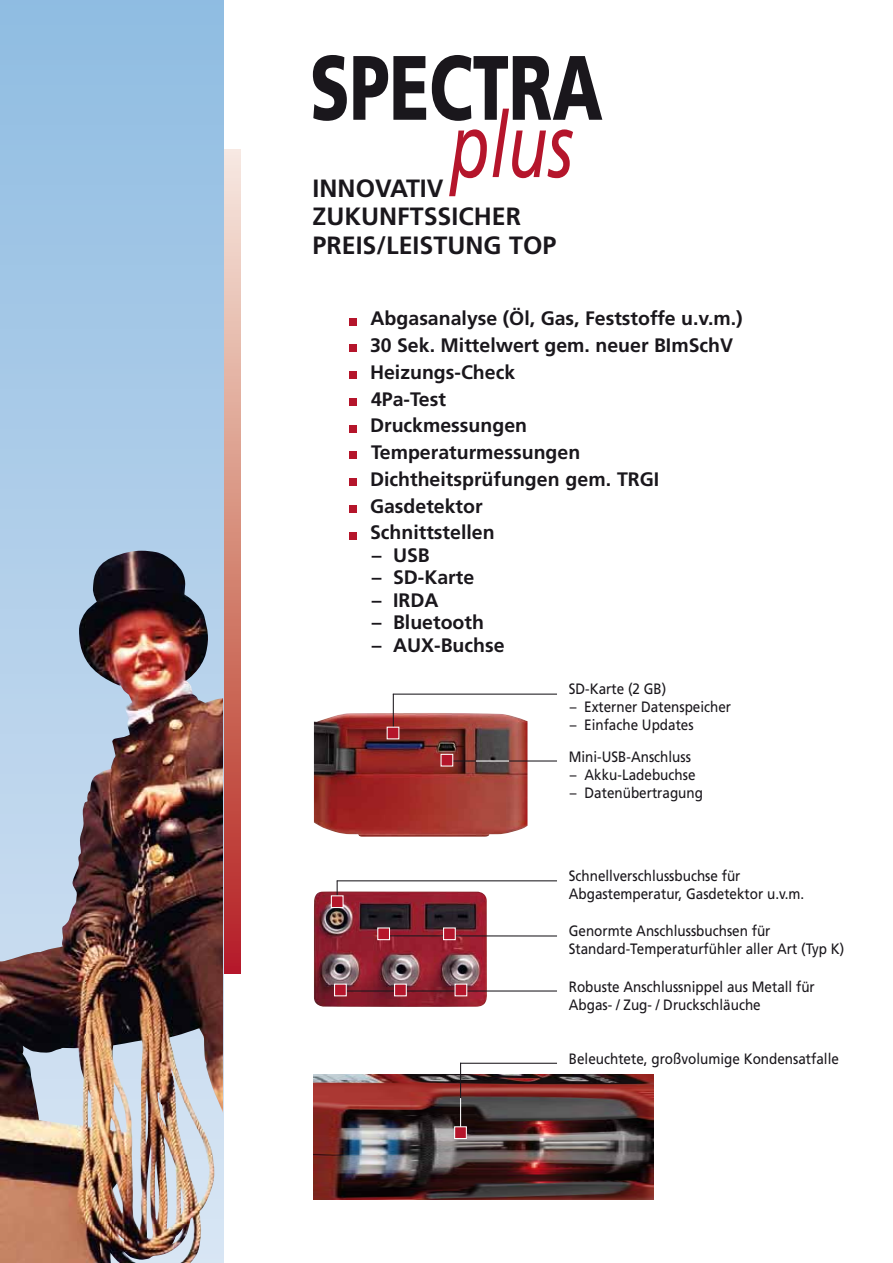
<style>
.page{position:relative;width:893px;height:1263px;background:#fff}
.page>*{position:absolute;margin:0;border:0;box-sizing:border-box;transform-origin:0 0}
.t1{font:900 91.2px "Frutiger";color:#1a171c;scale:.71 1}
.t2{font:italic 91.2px "Frutiger";color:#b5152b;scale:.71 1}
.t3{font:700 25.05px/28.7px "Frutiger";color:#1a171c}
.t4{font:700 19.5px/26.7px "Frutiger";color:#1a171c}
.t5{font:15px/18px "Frutiger";color:#1a171c;scale:.9 1}
</style>
<div class="page">
<div style="left:223px;top:149px;width:17px;height:825px;background:linear-gradient(to bottom,#f6ecda,#b4201b)"></div>
<div style="left:350px;top:532px;width:7px;height:7px;background:#b5152b"></div>
<div style="left:350px;top:505px;width:7px;height:8px;background:#b5152b"></div>
<div style="left:350px;top:478px;width:7px;height:8px;background:#b5152b"></div>
<div style="left:350px;top:451px;width:7px;height:8px;background:#b5152b"></div>
<div style="left:350px;top:425px;width:7px;height:7px;background:#b5152b"></div>
<div style="left:350px;top:398px;width:7px;height:8px;background:#b5152b"></div>
<div style="left:350px;top:371px;width:7px;height:8px;background:#b5152b"></div>
<div style="left:350px;top:344px;width:7px;height:8px;background:#b5152b"></div>
<div style="left:350px;top:318px;width:7px;height:7px;background:#b5152b"></div>
<svg style="left:0;top:0;width:223px;height:558px;background:#a0c5e5"></svg>
<img style="left:0;top:558px;width:223px;height:705px">
<img style="left:314px;top:891px;width:173px;height:116px">
<hr style="left:343px;top:990px;width:214px;height:1px;background:#1a171c">
<svg style="left:337px;top:881px;width:1px;height:14px"></svg>
<hr style="left:337px;top:880px;width:220px;height:1px;background:#1a171c">
<hr style="left:387px;top:935px;width:170px;height:1px;background:#1a171c">
<div style="left:455px;top:984px;width:12px;height:12px;background:#b5152b"></div>
<div style="left:454px;top:983px;width:13px;height:13px;border:1px solid #fff"></div>
<div style="left:395px;top:984px;width:11px;height:12px;background:#b5152b"></div>
<div style="left:394px;top:983px;width:13px;height:13px;border:1px solid #fff"></div>
<div style="left:335px;top:984px;width:11px;height:12px;background:#b5152b"></div>
<div style="left:334px;top:983px;width:13px;height:13px;border:1px solid #fff"></div>
<div style="left:331px;top:896px;width:12px;height:11px;background:#b5152b"></div>
<div style="left:331px;top:895px;width:13px;height:13px;border:1px solid #fff"></div>
<div style="left:378px;top:928px;width:11px;height:12px;background:#b5152b"></div>
<div style="left:377px;top:927px;width:13px;height:13px;border:1px solid #fff"></div>
<div style="left:444px;top:928px;width:11px;height:12px;background:#b5152b"></div>
<div style="left:443px;top:927px;width:13px;height:13px;border:1px solid #fff"></div>
<img style="left:314px;top:713px;width:213px;height:124px">
<hr style="left:393px;top:694px;width:1px;height:38px;background:#1a171c">
<hr style="left:393px;top:694px;width:164px;height:1px;background:#1a171c">
<div style="left:387px;top:727px;width:12px;height:12px;background:#b5152b"></div>
<hr style="left:509px;top:760px;width:48px;height:1px;background:#1a171c">
<svg style="left:453px;top:760px;width:23px;height:1px"></svg>
<hr style="left:476px;top:760px;width:33px;height:1px;background:#fff">
<div style="left:441px;top:754px;width:12px;height:12px;background:#b5152b"></div>
<div style="left:440px;top:754px;width:13px;height:12px;border:1px solid #fff"></div>
<img style="left:314px;top:1074px;width:340px;height:125px">
<hr style="left:460px;top:1063px;width:97px;height:1px;background:#1a171c">
<hr style="left:460px;top:1063px;width:1px;height:35px;background:#1a171c">
<hr style="left:460px;top:1098px;width:1px;height:33px;background:#fff">
<div style="left:455px;top:1127px;width:11px;height:11px;background:#b5152b"></div>
<div style="left:454px;top:1126px;width:13px;height:13px;border:1px solid #fff"></div>
<p class="t1" style="left:310px;top:33px;width:414px">SPECTRA</p>
<p class="t2" style="left:450px;top:92px;width:175px">plus</p>
<p class="t3" style="left:313px;top:174px;width:245px">INNOVATIV<br>ZUKUNFTSSICHER<br>PREIS/LEISTUNG TOP</p>
<p class="t4" style="left:370px;top:305px;width:374px">Abgasanalyse (Öl, Gas, Feststoffe u.v.m.)<br>30 Sek. Mittelwert gem. neuer BImSchV<br>Heizungs-Check<br>4Pa-Test<br>Druckmessungen<br>Temperaturmessungen<br>Dichtheitsprüfungen gem. TRGI<br>Gasdetektor<br>Schnittstellen</p>
<p class="t4" style="left:372px;top:542px;width:59px">– USB</p>
<p class="t4" style="left:372px;top:564px;width:104px">– SD-Karte</p>
<p class="t4" style="left:372px;top:587px;width:68px">– IRDA</p>
<p class="t4" style="left:372px;top:609px;width:114px">– Bluetooth</p>
<p class="t4" style="left:372px;top:632px;width:134px">– AUX-Buchse</p>
<p class="t5" style="left:569px;top:680px;width:110px">SD-Karte (2 GB)</p>
<p class="t5" style="left:570px;top:698px;width:181px">– Externer Datenspeicher</p>
<p class="t5" style="left:569px;top:710px;width:140px;line-height:31px">– Einfache Updates<br>Mini-USB-Anschluss</p>
<p class="t5" style="left:570px;top:765px;width:141px">– Akku-Ladebuchse</p>
<p class="t5" style="left:570px;top:783px;width:149px">– Datenübertragung</p>
<p class="t5" style="left:569px;top:867px;width:263px">Schnellverschlussbuchse für<br>Abgastemperatur, Gasdetektor u.v.m.</p>
<p class="t5" style="left:569px;top:922px;width:308px">Genormte Anschlussbuchsen für<br>Standard-Temperaturfühler aller Art (Typ K)</p>
<p class="t5" style="left:569px;top:977px;width:275px">Robuste Anschlussnippel aus Metall für<br>Abgas- / Zug- / Druckschläuche</p>
<p class="t5" style="left:569px;top:1050px;width:302px">Beleuchtete, großvolumige Kondensatfalle</p>
</div>
